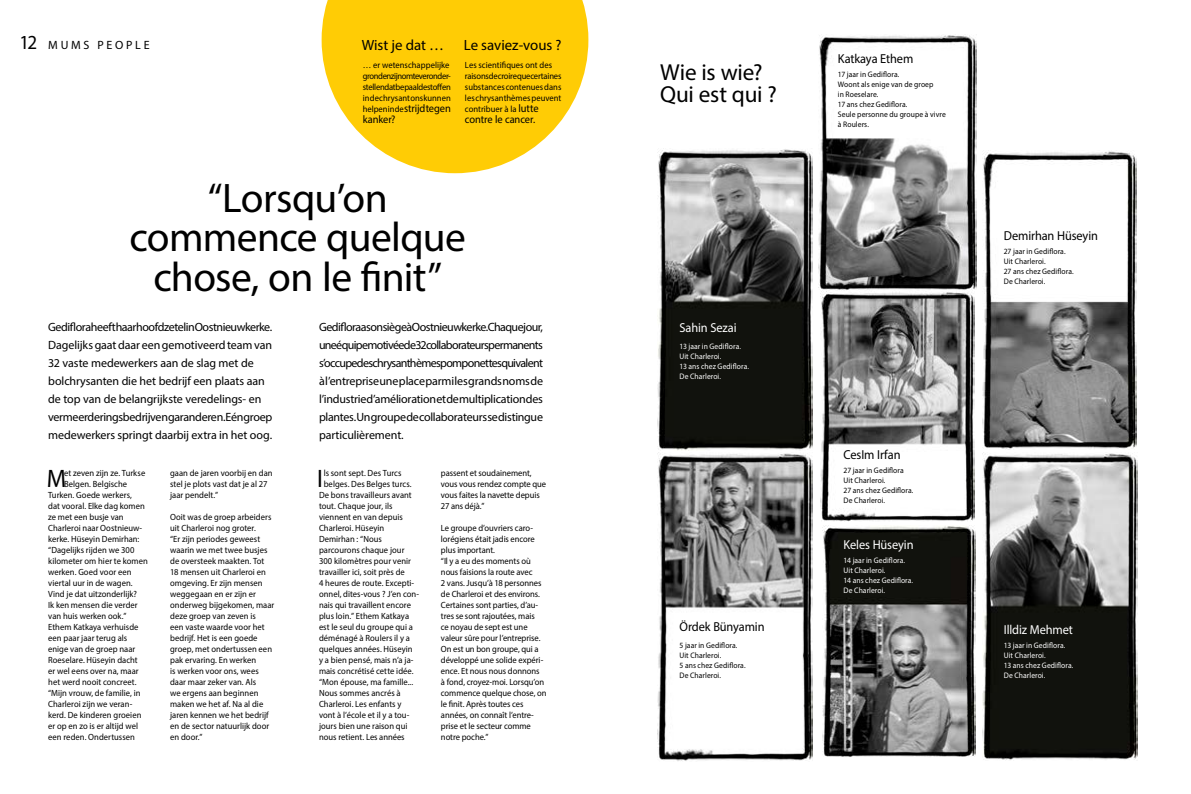
<style>
.page{position:relative;width:1191px;height:794px;background:#fff}
.page>*{position:absolute;margin:0;border:0;box-sizing:border-box;transform-origin:0 0}
.t1{font:41.4px/39.2px "Myriad Pro";letter-spacing:-.015em;color:#000;text-align:center}
.t2{font:25.3px "Myriad Pro";color:#000;scale:.95 1}
.t3{font:23.2px/22px "Myriad Pro";letter-spacing:-.01em;color:#000}
.t4{font:20px "Myriad Pro";color:#000;scale:.95 1}
.t5{font:14.9px "Myriad Pro";color:#000}
.t6{font:13px "Myriad Pro";letter-spacing:-.01em;color:#000;scale:.95 1}
.t7{font:13px "Myriad Pro";letter-spacing:-.01em;color:#fff;scale:.95 1}
.t8{font:12px/18px "Myriad Pro";letter-spacing:-.01em;color:#000}
.t9{font:12px "Myriad Pro";letter-spacing:.225em;color:#000}
.t10{font:11px/11px "Myriad Pro";letter-spacing:-.005em;color:#000;scale:.95 1}
.t11{font:9px/11px "Myriad Pro";color:#000;scale:.95 1}
.t12{font:9px/11px "Myriad Pro";letter-spacing:-.02em;color:#000;scale:.95 1}
.t13{font:8px/10px "Myriad Pro";letter-spacing:.01em;color:#000;scale:.95 1}
.t14{font:8px/10px "Myriad Pro";letter-spacing:.01em;color:#fff;scale:.95 1}
.s1{font-size:9px}
.s2{font-size:11px}
</style>
<div class="page">
<img style="left:657px;top:149px;width:155px;height:302px">
<img style="left:657px;top:453px;width:155px;height:308px">
<svg style="left:321px;top:0;width:267px;height:173px;fill:#ffcc05"></svg>
<img style="left:982px;top:453px;width:155px;height:307px">
<img style="left:982px;top:151px;width:154px;height:299px">
<img style="left:822px;top:525px;width:153px;height:232px">
<img style="left:821px;top:292px;width:154px;height:229px">
<img style="left:818px;top:35px;width:158px;height:255px">
<h3 class="t4" style="left:19px;top:30px;width:20px">12</h3>
<h3 class="t9" style="left:48px;top:38px;width:103px">MUMS PEOPLE</h3>
<h3 class="t5" style="left:362px;top:35px;width:84px">Wist je dat …</h3>
<h3 class="t5" style="left:464px;top:35px;width:99px">Le saviez-vous ?</h3>
<p class="t12" style="left:363px;top:59px;width:94px">… er wetenschappelijke gronden zijn om te veronder&shy;stellen dat bepaalde stoffen in de chrysant ons kunnen</p>
<p class="t10" style="left:363px;top:102px;width:94px"><span class="s1">helpen in de</span> strijd tegen kanker?</p>
<p class="t11" style="left:465px;top:59px;width:103px">Les scientifiques ont des raisons de croire que certaines substances contenues dans les chrysanthèmes peuvent contribuer à la <span class="s2">lutte</span></p>
<p class="t10" style="left:465px;top:113px;width:75px">contre le cancer.</p>
<h1 class="t1" style="left:130px;top:178px;width:338px">“Lorsqu’on commence quelque chose, on le finit”</h1>
<p class="t8" style="left:48px;top:318px;width:225px">Gediflora heeft haar hoofdzetel in Oostnieuwkerke.<br>Dagelijks gaat daar een gemotiveerd team van 32 vaste medewerkers aan de slag met de bolchrysanten die het bedrijf een plaats aan de top van de belangrijkste veredelings- en vermeerderingsbedrijven garanderen. Eén groep medewerkers springt daarbij extra in het oog.</p>
<p class="t8" style="left:319px;top:318px;width:225px;text-align:justify">Gediflora a son siège à Oostnieuwkerke. Chaque jour, une équipe motivée de 32 collaborateurs permanents s’occupe des chrysanthèmes pomponettes qui valent à l’entreprise une place parmi les grands noms de l’industrie d’amélioration et de multiplication des plantes. Un groupe de collaborateurs se distingue particulièrement.</p>
<p class="t11" style="left:170px;top:467px;width:109px">gaan de jaren voorbij en dan stel je plots vast dat je al 27 jaar pendelt.”</p>
<p class="t11" style="left:170px;top:511px;width:111px">Ooit was de groep arbeiders uit Charleroi nog groter.<br>“Er zijn periodes geweest waarin we met twee busjes de oversteek maakten. Tot<br>18 mensen uit Charleroi en omgeving. Er zijn mensen weggegaan en er zijn er onderweg bijgekomen, maar deze groep van zeven is<br>een vaste waarde voor het bedrijf. Het is een goede groep, met ondertussen een pak ervaring. En werken<br>is werken voor ons, wees daar maar zeker van. Als<br>we ergens aan beginnen maken we het af. Na al die jaren kennen we het bedrijf en de sector natuurlijk door en door.”</p>
<p class="t11" style="left:441px;top:467px;width:112px">passent et soudainement, vous vous rendez compte que vous faites la navette depuis<br>27 ans déjà.”</p>
<p class="t11" style="left:441px;top:522px;width:113px">Le groupe d’ouvriers caro&shy;lorégiens était jadis encore plus important.<br>“Il y a eu des moments où nous faisions la route avec<br>2 vans. Jusqu’à 18 personnes de Charleroi et des environs.<br>Certaines sont parties, d’au&shy;tres se sont rajoutées, mais<br>ce noyau de sept est une valeur sûre pour l’entreprise.<br>On est un bon groupe, qui a développé une solide expéri&shy;ence. Et nous nous donnons<br>à fond, croyez-moi. Lorsqu’on commence quelque chose, on le finit. Après toutes ces années, on connaît l’entre&shy;prise et le secteur comme notre poche.”</p>
<h2 class="t2" style="left:47px;top:463px;width:22px">M</h2>
<p class="t11" style="left:64px;top:467px;width:87px">et zeven zijn ze. Turkse</p>
<h2 class="t2" style="left:317px;top:463px;width:8px">I</h2>
<p class="t11" style="left:324px;top:467px;width:83px">ls sont sept. Des Turcs</p>
<p class="t11" style="left:64px;top:478px;width:68px">Belgen. Belgische</p>
<p class="t11" style="left:48px;top:489px;width:90px">Turken. Goede werkers,</p>
<p class="t11" style="left:48px;top:500px;width:103px">dat vooral. Elke dag komen</p>
<p class="t11" style="left:48px;top:511px;width:81px">ze met een busje van</p>
<p class="t11" style="left:48px;top:522px;width:100px">Charleroi naar Oostnieuw-</p>
<p class="t11" style="left:48px;top:533px;width:97px">kerke. Hüseyin Demirhan:</p>
<p class="t11" style="left:48px;top:544px;width:92px">“Dagelijks rijden we 300</p>
<p class="t11" style="left:48px;top:555px;width:106px">kilometer om hier te komen</p>
<p class="t11" style="left:48px;top:566px;width:89px">werken. Goed voor een</p>
<p class="t11" style="left:48px;top:577px;width:90px">viertal uur in de wagen.</p>
<p class="t11" style="left:48px;top:588px;width:95px">Vind je dat uitzonderlijk?</p>
<p class="t11" style="left:48px;top:599px;width:96px">Ik ken mensen die verder</p>
<p class="t11" style="left:48px;top:610px;width:84px">van huis werken ook.”</p>
<p class="t11" style="left:48px;top:621px;width:97px">Ethem Katkaya verhuisde</p>
<p class="t11" style="left:48px;top:632px;width:85px">een paar jaar terug als</p>
<p class="t11" style="left:48px;top:643px;width:93px">enige van de groep naar</p>
<p class="t11" style="left:48px;top:654px;width:96px">Roeselare. Hüseyin dacht</p>
<p class="t11" style="left:48px;top:665px;width:97px">er wel eens over na, maar</p>
<p class="t11" style="left:48px;top:676px;width:94px">het werd nooit concreet.</p>
<p class="t11" style="left:48px;top:687px;width:99px">“Mijn vrouw, de familie, in</p>
<p class="t11" style="left:48px;top:698px;width:90px">Charleroi zijn we veran-</p>
<p class="t11" style="left:48px;top:709px;width:100px">kerd. De kinderen groeien</p>
<p class="t11" style="left:48px;top:720px;width:96px">er op en zo is er altijd wel</p>
<p class="t11" style="left:48px;top:731px;width:93px">een reden. Ondertussen</p>
<p class="t11" style="left:324px;top:478px;width:94px">belges. Des Belges turcs.</p>
<p class="t11" style="left:319px;top:489px;width:99px">De bons travailleurs avant</p>
<p class="t11" style="left:319px;top:500px;width:79px">tout. Chaque jour, ils</p>
<p class="t11" style="left:319px;top:511px;width:90px">viennent en van depuis</p>
<p class="t11" style="left:319px;top:522px;width:70px">Charleroi. Hüseyin</p>
<p class="t11" style="left:319px;top:533px;width:68px">Demirhan : “Nous</p>
<p class="t11" style="left:319px;top:544px;width:91px">parcourons chaque jour</p>
<p class="t11" style="left:319px;top:555px;width:98px">300 kilomètres pour venir</p>
<p class="t11" style="left:319px;top:566px;width:92px">travailler ici, soit près de</p>
<p class="t11" style="left:319px;top:577px;width:102px">4 heures de route. Excepti-</p>
<p class="t11" style="left:319px;top:588px;width:107px">onnel, dites-vous ? J’en con-</p>
<p class="t11" style="left:319px;top:599px;width:98px">nais qui travaillent encore</p>
<p class="t11" style="left:319px;top:610px;width:96px">plus loin.” Ethem Katkaya</p>
<p class="t11" style="left:319px;top:621px;width:100px">est le seul du groupe qui a</p>
<p class="t11" style="left:319px;top:632px;width:97px">déménagé à Roulers il y a</p>
<p class="t11" style="left:319px;top:643px;width:100px">quelques années. Hüseyin</p>
<p class="t11" style="left:319px;top:654px;width:101px">y a bien pensé, mais n’a ja-</p>
<p class="t11" style="left:319px;top:665px;width:101px">mais concrétisé cette idée.</p>
<p class="t11" style="left:319px;top:676px;width:101px">“Mon épouse, ma famille...</p>
<p class="t11" style="left:319px;top:687px;width:87px">Nous sommes ancrés à</p>
<p class="t11" style="left:319px;top:698px;width:88px">Charleroi. Les enfants y</p>
<p class="t11" style="left:319px;top:709px;width:97px">vont à l’école et il y a tou-</p>
<p class="t11" style="left:319px;top:720px;width:95px">jours bien une raison qui</p>
<p class="t11" style="left:319px;top:731px;width:92px">nous retient. Les années</p>
<h3 class="t3" style="left:660px;top:61px;width:118px">Wie is wie?<br>Qui est qui ?</h3>
<h3 class="t7" style="left:679px;top:320px;width:62px">Sahin Sezai</h3>
<p class="t14" style="left:679px;top:342px;width:75px">13 jaar in Gediflora.<br>Uit Charleroi.<br>13 ans chez Gediflora.<br>De Charleroi.</p>
<h3 class="t6" style="left:679px;top:619px;width:91px">Ördek Bünyamin</h3>
<p class="t13" style="left:679px;top:640px;width:71px">5 jaar in Gediflora.<br>Uit Charleroi.<br>5 ans chez Gediflora.<br>De Charleroi.</p>
<h3 class="t6" style="left:838px;top:51px;width:81px">Katkaya Ethem</h3>
<p class="t13" style="left:838px;top:69px;width:115px">17 jaar in Gediflora.<br>Woont als enige van de groep<br>in Roeselare.<br>17 ans chez Gediflora.<br>Seule personne du groupe à vivre à Roulers.</p>
<h3 class="t6" style="left:1004px;top:227px;width:101px">Demirhan Hüseyin</h3>
<p class="t13" style="left:1004px;top:246px;width:75px">27 jaar in Gediflora.<br>Uit Charleroi.<br>27 ans chez Gediflora.<br>De Charleroi.</p>
<h3 class="t6" style="left:843px;top:447px;width:61px">CesIm Irfan</h3>
<p class="t13" style="left:843px;top:465px;width:75px">27 jaar in Gediflora<br>Uit Charleroi.<br>27 ans chez Gediflora.<br>De Charleroi.</p>
<h3 class="t7" style="left:843px;top:536px;width:75px">Keles Hüseyin</h3>
<p class="t14" style="left:843px;top:555px;width:75px">14 jaar in Gediflora.<br>Uit Charleroi.<br>14 ans chez Gediflora.<br>De Charleroi.</p>
<h3 class="t7" style="left:1004px;top:621px;width:74px">Illdiz Mehmet</h3>
<p class="t14" style="left:1004px;top:640px;width:75px">13 jaar in Gediflora.<br>Uit Charleroi.<br>13 ans chez Gediflora.<br>De Charleroi.</p>
</div>
